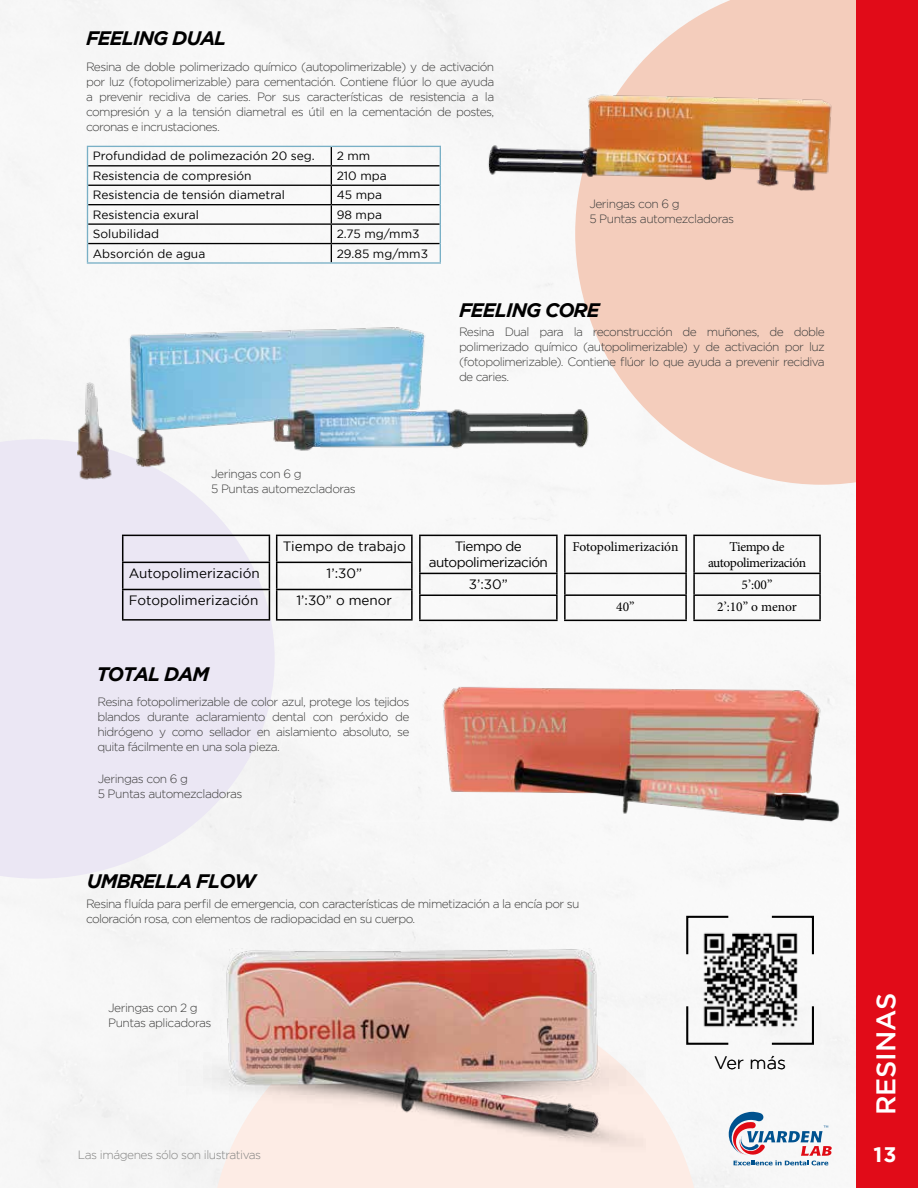
<style>
.page{position:relative;width:918px;height:1188px;background:#fff}
.page>*{position:absolute;margin:0;border:0;box-sizing:border-box;transform-origin:0 0}
.t1{font:500 27px "Gotham";color:#fff}
.t2{font:700 21px "Gotham";color:#fff}
.t3{font:italic 700 19.5px "Gotham";letter-spacing:-.05em;color:#000}
.t4{font:300 18px "Gotham";color:#000}
.t5{font:13.5px/27px "Gotham";color:#000}
.t6{font:13.5px/21.8px "Minion Pro";color:#000;text-align:center}
.t7{font:13.5px/16.2px "Minion Pro";letter-spacing:-.02em;color:#000;text-align:center}
.t8{font:13.5px/16.2px "Gotham";letter-spacing:-.04em;color:#000;text-align:center}
.t9{font:300 12px/15px "Gotham";letter-spacing:-.05em;color:#3c3c3b}
.t10{font:12px "Gotham";color:#000}
.t11{font:300 12px "Gotham";letter-spacing:-.04em;color:#838382}
</style>
<div class="page">
<svg style="left:646px;top:999px;width:56px;height:189px"></svg>
<svg style="left:575px;top:0;width:281px;height:485px;fill:#f4cdbc"></svg>
<svg style="left:0;top:439px;width:275px;height:440px;fill:#ebe7f4"></svg>
<div style="left:856px;top:0;width:62px;height:1188px;background:#e10b18"></div>
<svg style="left:729px;top:1112px;width:103px;height:53px"></svg>
<img style="left:478px;top:80px;width:374px;height:164px">
<hr style="left:88px;top:165px;width:243px;height:1px;background:#000">
<hr style="left:331px;top:165px;width:109px;height:1px;background:#000">
<hr style="left:88px;top:185px;width:243px;height:1px;background:#000">
<hr style="left:331px;top:185px;width:109px;height:1px;background:#000">
<hr style="left:88px;top:204px;width:243px;height:1px;background:#000">
<hr style="left:331px;top:204px;width:109px;height:1px;background:#000">
<hr style="left:88px;top:223px;width:243px;height:2px;background:#000">
<hr style="left:331px;top:223px;width:109px;height:2px;background:#000">
<hr style="left:88px;top:243px;width:243px;height:1px;background:#000">
<hr style="left:331px;top:243px;width:109px;height:1px;background:#000">
<svg style="left:331px;top:147px;width:1px;height:115px"></svg>
<hr style="left:87px;top:146px;width:244px;height:1px;background:#79b0c6">
<hr style="left:331px;top:146px;width:110px;height:1px;background:#79b0c6">
<svg style="left:87px;top:147px;width:1px;height:115px"></svg>
<svg style="left:440px;top:147px;width:1px;height:115px"></svg>
<hr style="left:87px;top:262px;width:244px;height:2px;background:#79b0c6">
<hr style="left:331px;top:262px;width:110px;height:2px;background:#79b0c6">
<img style="left:179px;top:907px;width:467px;height:281px">
<img style="left:396px;top:609px;width:460px;height:265px">
<img style="left:63px;top:297px;width:534px;height:187px">
<hr style="left:122px;top:535px;width:148px;height:1px;background:#000">
<hr style="left:122px;top:562px;width:148px;height:1px;background:#000">
<hr style="left:122px;top:589px;width:148px;height:1px;background:#000">
<svg style="left:122px;top:536px;width:1px;height:83px"></svg>
<svg style="left:269px;top:536px;width:1px;height:83px"></svg>
<hr style="left:122px;top:619px;width:148px;height:2px;background:#000">
<hr style="left:276px;top:535px;width:137px;height:1px;background:#000">
<hr style="left:411px;top:536px;width:2px;height:26px;background:#000">
<hr style="left:276px;top:562px;width:137px;height:1px;background:#000">
<hr style="left:411px;top:563px;width:2px;height:26px;background:#000">
<hr style="left:276px;top:589px;width:137px;height:1px;background:#000">
<svg style="left:276px;top:536px;width:1px;height:83px"></svg>
<hr style="left:411px;top:590px;width:2px;height:29px;background:#000">
<hr style="left:276px;top:619px;width:137px;height:2px;background:#000">
<hr style="left:419px;top:535px;width:139px;height:1px;background:#000">
<hr style="left:419px;top:536px;width:2px;height:37px;background:#000">
<hr style="left:556px;top:536px;width:2px;height:37px;background:#000">
<hr style="left:419px;top:573px;width:139px;height:1px;background:#000">
<hr style="left:419px;top:574px;width:2px;height:21px;background:#000">
<hr style="left:556px;top:574px;width:2px;height:21px;background:#000">
<hr style="left:419px;top:595px;width:139px;height:1px;background:#000">
<hr style="left:419px;top:596px;width:2px;height:24px;background:#000">
<hr style="left:556px;top:596px;width:2px;height:24px;background:#000">
<hr style="left:419px;top:620px;width:139px;height:1px;background:#000">
<hr style="left:564px;top:535px;width:123px;height:1px;background:#000">
<hr style="left:564px;top:536px;width:2px;height:37px;background:#000">
<hr style="left:685px;top:536px;width:2px;height:37px;background:#000">
<hr style="left:564px;top:573px;width:123px;height:1px;background:#000">
<hr style="left:564px;top:574px;width:2px;height:20px;background:#000">
<hr style="left:685px;top:574px;width:2px;height:20px;background:#000">
<hr style="left:564px;top:594px;width:123px;height:2px;background:#000">
<hr style="left:564px;top:596px;width:2px;height:24px;background:#000">
<hr style="left:685px;top:596px;width:2px;height:24px;background:#000">
<hr style="left:564px;top:620px;width:123px;height:1px;background:#000">
<hr style="left:693px;top:535px;width:128px;height:1px;background:#000">
<hr style="left:693px;top:536px;width:2px;height:37px;background:#000">
<hr style="left:819px;top:536px;width:2px;height:37px;background:#000">
<hr style="left:693px;top:573px;width:128px;height:1px;background:#000">
<hr style="left:693px;top:574px;width:2px;height:20px;background:#000">
<hr style="left:819px;top:574px;width:2px;height:20px;background:#000">
<hr style="left:693px;top:594px;width:128px;height:2px;background:#000">
<hr style="left:693px;top:596px;width:2px;height:24px;background:#000">
<hr style="left:819px;top:596px;width:2px;height:24px;background:#000">
<hr style="left:693px;top:620px;width:128px;height:1px;background:#000">
<svg style="left:685px;top:915px;width:130px;height:131px"></svg>
<img style="left:693px;top:922px;width:114px;height:115px">
<h3 class="t3" style="left:86px;top:27px;width:142px">FEELING DUAL</h3>
<p class="t9" style="left:86px;top:59px;width:410px;text-align:justify">Resina de doble polimerizado químico (autopolimerizable) y de activación por luz (fotopolimerizable) para cementación. Contiene flúor lo que ayuda a prevenir recidiva de caries. Por sus características de resistencia a la compresión y a la tensión diametral es útil en la cementación de postes, coronas e incrustaciones.</p>
<p class="t10" style="left:93px;top:150px;width:224px">Profundidad de polimezación 20 seg.</p>
<p class="t10" style="left:337px;top:150px;width:35px">2 mm</p>
<p class="t10" style="left:93px;top:169px;width:160px">Resistencia de compresión</p>
<p class="t10" style="left:337px;top:169px;width:52px">210 mpa</p>
<p class="t10" style="left:93px;top:188px;width:194px">Resistencia de tensión diametral</p>
<p class="t10" style="left:337px;top:188px;width:47px">45 mpa</p>
<p class="t10" style="left:93px;top:208px;width:108px">Resistencia exural</p>
<p class="t10" style="left:337px;top:208px;width:47px">98 mpa</p>
<p class="t10" style="left:93px;top:227px;width:68px">Solubilidad</p>
<p class="t10" style="left:337px;top:227px;width:84px">2.75 mg/mm3</p>
<p class="t10" style="left:93px;top:247px;width:114px">Absorción de agua</p>
<p class="t10" style="left:337px;top:247px;width:93px">29.85 mg/mm3</p>
<p class="t9" style="left:589px;top:196px;width:146px">Jeringas con 6 g<br>5 Puntas automezcladoras</p>
<h3 class="t3" style="left:459px;top:298px;width:142px">FEELING CORE</h3>
<p class="t9" style="left:211px;top:466px;width:146px">Jeringas con 6 g<br>5 Puntas automezcladoras</p>
<p class="t9" style="left:459px;top:324px;width:367px;text-align:justify">Resina Dual para la reconstrucción de muñones, de doble polimerizado químico (autopolimerizable) y de activación por luz (fotopolimerizable). Contiene flúor lo que ayuda a prevenir recidiva de caries.</p>
<p class="t5" style="left:129px;top:560px;width:133px">Autopolimerización<br>Fotopolimerización</p>
<h3 class="t3" style="left:97px;top:663px;width:114px">TOTAL DAM</h3>
<p class="t5" style="left:283px;top:533px;width:124px;text-align:center">Tiempo de trabajo<br>1’:30”<br>1’:30” o menor</p>
<p class="t8" style="left:429px;top:538px;width:121px">Tiempo de autopolimerización</p>
<p class="t5" style="left:469px;top:571px;width:40px">3’:30”</p>
<p class="t9" style="left:97px;top:694px;width:314px;text-align:justify">Resina fotopolimerizable de color azul, protege los tejidos blandos durante aclaramiento dental con peróxido de hidrógeno y como sellador en aislamiento absoluto, se quita fácilmente en una sola pieza.</p>
<p class="t9" style="left:98px;top:771px;width:146px">Jeringas con 6 g<br>5 Puntas automezcladoras</p>
<p class="t6" style="left:573px;top:536px;width:107px">Fotopolimerización</p>
<p class="t7" style="left:616px;top:599px;width:20px">40”</p>
<h3 class="t3" style="left:87px;top:870px;width:171px">UMBRELLA FLOW</h3>
<p class="t9" style="left:86px;top:897px;width:495px">Resina fluída para perfil de emergencia, con características de mimetización a la encía por su coloración rosa, con elementos de radiopacidad en su cuerpo.</p>
<p class="t7" style="left:708px;top:539px;width:100px">Tiempo de autopolimerización</p>
<p class="t6" style="left:717px;top:574px;width:81px">5’:00”<br>2’:10” o menor</p>
<p class="t9" style="left:108px;top:1000px;width:105px">Jeringas con 2 g<br>Puntas aplicadoras</p>
<h3 class="t4" style="left:714px;top:1053px;width:73px">Ver más</h3>
<h1 class="t1" style="left:871px;top:1115px;width:125px;rotate:-90deg">RESINAS</h1>
<p class="t11" style="left:78px;top:1148px;width:185px">Las imágenes sólo son ilustrativas</p>
<h2 class="t2" style="left:874px;top:1142px;width:24px">13</h2>
</div>
